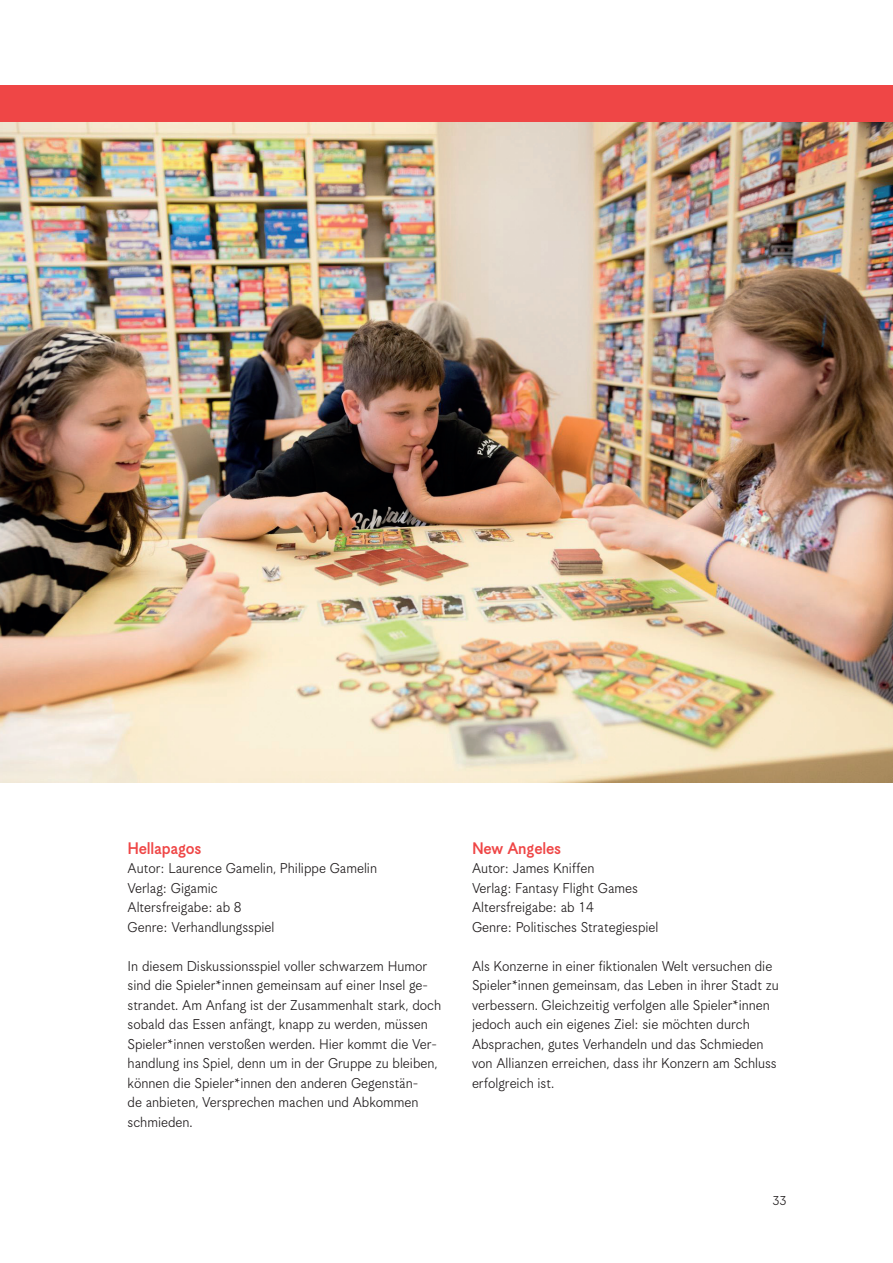
<style>
.page{position:relative;width:893px;height:1263px;background:#fff}
.page>*{position:absolute;margin:0;border:0;box-sizing:border-box;transform-origin:0 0}
.t1{font:18px "Korpus Grotesk D";color:#ef4646}
.t2{font:15.75px/19.5px "Korpus Grotesk A";color:#231f20}
.t3{font:14.25px "Korpus Grotesk A";color:#231f20}
</style>
<div class="page">
<img style="left:0;top:122px;width:893px;height:661px">
<div style="left:0;top:85px;width:893px;height:36px;background:#ef4646"></div>
<p class="t1" style="left:128px;top:838px;width:75px">Hellapagos</p>
<p class="t2" style="left:128px;top:858px;width:251px">Autor: Laurence Gamelin, Philippe Gamelin<br>Verlag: Gigamic<br>Altersfreigabe: ab 8<br>Genre: Verhandlungsspiel</p>
<p class="t2" style="left:128px;top:956px;width:315px">In diesem Diskussionsspiel voller schwarzem Humor sind die Spieler*innen gemeinsam auf einer Insel ge&shy;strandet. Am Anfang ist der Zusammenhalt stark, doch sobald das Essen anfängt, knapp zu werden, müssen Spieler*innen verstoßen werden. Hier kommt die Ver&shy;handlung ins Spiel, denn um in der Gruppe zu bleiben, können die Spieler*innen den anderen Gegenstän-<br>de anbieten, Versprechen machen und Abkommen schmieden.</p>
<p class="t1" style="left:472px;top:838px;width:91px">New Angeles</p>
<p class="t2" style="left:472px;top:858px;width:188px">Autor: James Kniffen<br>Verlag: Fantasy Flight Games<br>Altersfreigabe: ab 14<br>Genre: Politisches Strategiespiel</p>
<p class="t2" style="left:472px;top:956px;width:308px">Als Konzerne in einer fiktionalen Welt versuchen die Spieler*innen gemeinsam, das Leben in ihrer Stadt zu verbessern. Gleichzeitig verfolgen alle Spieler*innen jedoch auch ein eigenes Ziel: sie möchten durch Absprachen, gutes Verhandeln und das Schmieden von Allianzen erreichen, dass ihr Konzern am Schluss erfolgreich ist.</p>
<p class="t3" style="left:773px;top:1192px;width:16px">33</p>
</div>
